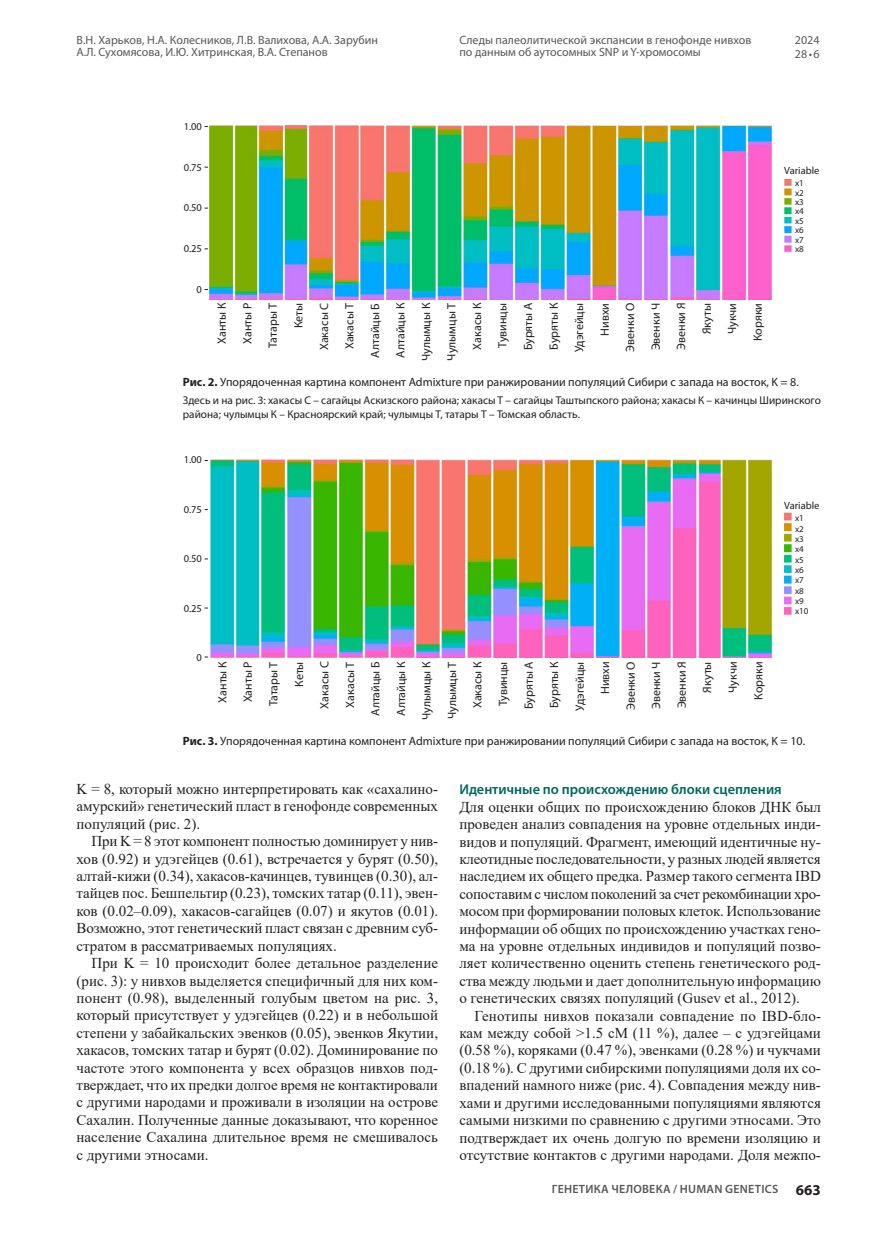
<style>
.page{position:relative;width:872px;height:1234px;background:#fff}
.page>*{position:absolute;margin:0;border:0;box-sizing:border-box;transform-origin:0 0}
._004_VJ___ОСНОВНОЙ{font:15px/17.4px "Times New Roman";color:#231f20;text-align:justify}
._004_VJ_Основоной_1{font:15px/17.4px "Times New Roman";color:#231f20;text-align:justify}
._005_VJ_Подзаг__Внут{font:600 14.25px "Myriad Pro";color:#00665d}
._007_VJ_Подрисуночны{font:12px "Myriad Pro";color:#231f20}
.t1{font:12px/12px "Myriad Pro";color:#57585a}
.t2{font:600 12px "Myriad Pro";letter-spacing:.02em;color:#57585a}
._007_VJ_Подрис_Приме{font:11.25px/13.5px "Myriad Pro";color:#231f20}
._007_VJ_Подрисуночны-2{font:10.5px "Myriad Pro";color:#231f20}
._007_VJ_Подрисуночны-3{font:9px "Myriad Pro";color:#231f20}
.s1{font-weight:700}
.s2{font-weight:700;font-size:15px;color:#231f20}
</style>
<div class="page">
<img style="left:210px;top:126px;width:582px;height:173px">
<img style="left:210px;top:459px;width:581px;height:198px">
<p class="t1" style="left:77px;top:34px;width:303px">В.Н. Харьков, Н.А. Колесников, Л.В. Валихова, А.А. Зарубин<br>А.Л. Сухомясова, И.Ю. Хитринская, В.А. Степанов</p>
<p class="t1" style="left:795px;top:32px;width:26px;line-height:14.4px">2024<br>28 • 6</p>
<p class="t1" style="left:459px;top:34px;width:293px">Следы палеолитической экспансии в генофонде нивхов по данным об аутосомных SNP и Y-хромосомы</p>
<p class="_007_VJ_Подрисуночны-2" style="left:184px;top:120px;width:20px">1.00</p>
<p class="_007_VJ_Подрисуночны-2" style="left:184px;top:160px;width:20px">0.75</p>
<p class="_007_VJ_Подрисуночны-2" style="left:184px;top:201px;width:20px">0.50</p>
<p class="_007_VJ_Подрисуночны-2" style="left:184px;top:242px;width:20px">0.25</p>
<p class="_007_VJ_Подрисуночны-2" style="left:197px;top:283px;width:7px">0</p>
<p class="_007_VJ_Подрисуночны" style="left:214px;top:344px;width:42px;rotate:-90deg">Ханты К</p>
<p class="_007_VJ_Подрисуночны" style="left:240px;top:344px;width:42px;rotate:-90deg">Ханты Р</p>
<p class="_007_VJ_Подрисуночны" style="left:265px;top:347px;width:46px;rotate:-90deg">Татары Т</p>
<p class="_007_VJ_Подрисуночны" style="left:291px;top:328px;width:27px;rotate:-90deg">Кеты</p>
<p class="_007_VJ_Подрисуночны" style="left:316px;top:350px;width:49px;rotate:-90deg">Хакасы С</p>
<p class="_007_VJ_Подрисуночны" style="left:342px;top:349px;width:48px;rotate:-90deg">Хакасы Т</p>
<p class="_007_VJ_Подрисуночны" style="left:367px;top:357px;width:56px;rotate:-90deg">Алтайцы Б</p>
<p class="_007_VJ_Подрисуночны" style="left:393px;top:357px;width:56px;rotate:-90deg">Алтайцы К</p>
<p class="_007_VJ_Подрисуночны" style="left:418px;top:361px;width:60px;rotate:-90deg">Чулымцы К</p>
<p class="_007_VJ_Подрисуночны" style="left:444px;top:360px;width:59px;rotate:-90deg">Чулымцы Т</p>
<p class="_007_VJ_Подрисуночны" style="left:470px;top:349px;width:48px;rotate:-90deg">Хакасы К</p>
<p class="_007_VJ_Подрисуночны" style="left:495px;top:348px;width:46px;rotate:-90deg">Тувинцы</p>
<p class="_007_VJ_Подрисуночны" style="left:521px;top:350px;width:49px;rotate:-90deg">Буряты А</p>
<p class="_007_VJ_Подрисуночны" style="left:546px;top:349px;width:48px;rotate:-90deg">Буряты К</p>
<p class="_007_VJ_Подрисуночны" style="left:572px;top:352px;width:51px;rotate:-90deg">Удэгейцы</p>
<p class="_007_VJ_Подрисуночны" style="left:597px;top:335px;width:34px;rotate:-90deg">Нивхи</p>
<p class="_007_VJ_Подрисуночны" style="left:623px;top:351px;width:50px;rotate:-90deg">Эвенки О</p>
<p class="_007_VJ_Подрисуночны" style="left:648px;top:350px;width:49px;rotate:-90deg">Эвенки Ч</p>
<p class="_007_VJ_Подрисуночны" style="left:674px;top:350px;width:48px;rotate:-90deg">Эвенки Я</p>
<p class="_007_VJ_Подрисуночны" style="left:699px;top:334px;width:33px;rotate:-90deg">Якуты</p>
<p class="_007_VJ_Подрисуночны" style="left:725px;top:334px;width:33px;rotate:-90deg">Чукчи</p>
<p class="_007_VJ_Подрисуночны" style="left:750px;top:341px;width:40px;rotate:-90deg">Коряки</p>
<p class="_007_VJ_Подрисуночны-2" style="left:784px;top:164px;width:37px">Variable</p>
<p class="_007_VJ_Подрисуночны-3" style="left:795px;top:177px;width:10px">x1</p>
<p class="_007_VJ_Подрисуночны-3" style="left:795px;top:187px;width:10px">x2</p>
<p class="_007_VJ_Подрисуночны-3" style="left:795px;top:196px;width:10px">x3</p>
<p class="_007_VJ_Подрисуночны-3" style="left:795px;top:206px;width:10px">x4</p>
<p class="_007_VJ_Подрисуночны-3" style="left:795px;top:215px;width:10px">x5</p>
<p class="_007_VJ_Подрисуночны-3" style="left:795px;top:224px;width:10px">x6</p>
<p class="_007_VJ_Подрисуночны-3" style="left:795px;top:234px;width:10px">x7</p>
<p class="_007_VJ_Подрисуночны-3" style="left:795px;top:243px;width:10px">x8</p>
<p class="_007_VJ_Подрисуночны" style="left:183px;top:374px;width:617px"><span class="s1">Рис. 2.</span> Упорядоченная картина компонент Admixture при ранжировании популяций Сибири с запада на восток, K = 8.</p>
<p class="_007_VJ_Подрис_Приме" style="left:183px;top:393px;width:639px">Здесь и на рис. 3: хакасы С – сагайцы Аскизского района; хакасы T – сагайцы Таштыпского района; хакасы К – качинцы Ширинского района; чулымцы К – Красноярский край; чулымцы Т, татары Т – Томская область.</p>
<p class="_007_VJ_Подрисуночны-2" style="left:184px;top:453px;width:20px">1.00</p>
<p class="_007_VJ_Подрисуночны-2" style="left:184px;top:502px;width:20px">0.75</p>
<p class="_007_VJ_Подрисуночны-2" style="left:184px;top:552px;width:20px">0.50</p>
<p class="_007_VJ_Подрисуночны-2" style="left:184px;top:601px;width:20px">0.25</p>
<p class="_007_VJ_Подрисуночны-2" style="left:784px;top:499px;width:37px">Variable</p>
<p class="_007_VJ_Подрисуночны-3" style="left:795px;top:512px;width:10px">x1</p>
<p class="_007_VJ_Подрисуночны-3" style="left:795px;top:523px;width:10px">x2</p>
<p class="_007_VJ_Подрисуночны-3" style="left:795px;top:533px;width:10px">x3</p>
<p class="_007_VJ_Подрисуночны-3" style="left:795px;top:543px;width:10px">x4</p>
<p class="_007_VJ_Подрисуночны-3" style="left:795px;top:554px;width:10px">x5</p>
<p class="_007_VJ_Подрисуночны-3" style="left:795px;top:564px;width:10px">x6</p>
<p class="_007_VJ_Подрисуночны-3" style="left:795px;top:574px;width:10px">x7</p>
<p class="_007_VJ_Подрисуночны-3" style="left:795px;top:585px;width:10px">x8</p>
<p class="_007_VJ_Подрисуночны-3" style="left:795px;top:595px;width:10px">x9</p>
<p class="_007_VJ_Подрисуночны-3" style="left:795px;top:605px;width:15px">x10</p>
<p class="_007_VJ_Подрисуночны-2" style="left:197px;top:651px;width:7px">0</p>
<p class="_007_VJ_Подрисуночны" style="left:215px;top:702px;width:42px;rotate:-90deg">Ханты К</p>
<p class="_007_VJ_Подрисуночны" style="left:240px;top:702px;width:42px;rotate:-90deg">Ханты Р</p>
<p class="_007_VJ_Подрисуночны" style="left:266px;top:706px;width:46px;rotate:-90deg">Татары Т</p>
<p class="_007_VJ_Подрисуночны" style="left:291px;top:686px;width:27px;rotate:-90deg">Кеты</p>
<p class="_007_VJ_Подрисуночны" style="left:317px;top:708px;width:49px;rotate:-90deg">Хакасы С</p>
<p class="_007_VJ_Подрисуночны" style="left:343px;top:707px;width:48px;rotate:-90deg">Хакасы Т</p>
<p class="_007_VJ_Подрисуночны" style="left:368px;top:716px;width:56px;rotate:-90deg">Алтайцы Б</p>
<p class="_007_VJ_Подрисуночны" style="left:394px;top:716px;width:56px;rotate:-90deg">Алтайцы К</p>
<p class="_007_VJ_Подрисуночны" style="left:419px;top:719px;width:60px;rotate:-90deg">Чулымцы К</p>
<p class="_007_VJ_Подрисуночны" style="left:445px;top:719px;width:59px;rotate:-90deg">Чулымцы Т</p>
<p class="_007_VJ_Подрисуночны" style="left:470px;top:708px;width:48px;rotate:-90deg">Хакасы К</p>
<p class="_007_VJ_Подрисуночны" style="left:496px;top:706px;width:46px;rotate:-90deg">Тувинцы</p>
<p class="_007_VJ_Подрисуночны" style="left:521px;top:708px;width:49px;rotate:-90deg">Буряты А</p>
<p class="_007_VJ_Подрисуночны" style="left:547px;top:708px;width:48px;rotate:-90deg">Буряты К</p>
<p class="_007_VJ_Подрисуночны" style="left:572px;top:710px;width:51px;rotate:-90deg">Удэгейцы</p>
<p class="_007_VJ_Подрисуночны" style="left:598px;top:694px;width:34px;rotate:-90deg">Нивхи</p>
<p class="_007_VJ_Подрисуночны" style="left:623px;top:710px;width:50px;rotate:-90deg">Эвенки О</p>
<p class="_007_VJ_Подрисуночны" style="left:649px;top:709px;width:49px;rotate:-90deg">Эвенки Ч</p>
<p class="_007_VJ_Подрисуночны" style="left:674px;top:708px;width:48px;rotate:-90deg">Эвенки Я</p>
<p class="_007_VJ_Подрисуночны" style="left:700px;top:692px;width:33px;rotate:-90deg">Якуты</p>
<p class="_007_VJ_Подрисуночны" style="left:725px;top:692px;width:33px;rotate:-90deg">Чукчи</p>
<p class="_007_VJ_Подрисуночны" style="left:751px;top:699px;width:40px;rotate:-90deg">Коряки</p>
<p class="_007_VJ_Подрисуночны" style="left:183px;top:733px;width:624px"><span class="s1">Рис. 3.</span> Упорядоченная картина компонент Admixture при ранжировании популяций Сибири с запада на восток, K = 10.</p>
<p class="_004_VJ_Основоной_1" style="left:77px;top:779px;width:363px">K = 8, который можно интерпретировать как «сахалино&shy;амурский» генетический пласт в генофонде современных популяций (рис. 2).</p>
<p class="_004_VJ___ОСНОВНОЙ" style="left:77px;top:831px;width:363px;text-indent:15px">При K = 8 этот компонент полностью доминирует у нив&shy;хов (0.92) и удэгейцев (0.61), встречается у бурят (0.50), алтай-кижи (0.34), хакасов-качинцев, тувинцев (0.30), ал&shy;тайцев пос. Бешпельтир (0.23), томских татар (0.11), эвен&shy;ков (0.02–0.09), хакасов-сагайцев (0.07) и якутов (0.01).<br>Возможно, этот генетический пласт связан с древним суб&shy;стратом в рассматриваемых популяциях.</p>
<p class="_004_VJ___ОСНОВНОЙ" style="left:77px;top:953px;width:363px;text-indent:15px">При K = 10 происходит более детальное разделение (рис. 3): у нивхов выделяется специфичный для них ком&shy;понент (0.98), выделенный голубым цветом на рис. 3, который присутствует у удэгейцев (0.22) и в небольшой степени у забайкальских эвенков (0.05), эвенков Якутии, хакасов, томских татар и бурят (0.02). Доминирование по частоте этого компонента у всех образцов нивхов под&shy;тверждает, что их предки долгое время не контактировали с другими народами и проживали в изоляции на острове Сахалин. Полученные данные доказывают, что коренное население Сахалина длительное время не смешивалось с другими этносами.</p>
<p class="_005_VJ_Подзаг__Внут" style="left:459px;top:780px;width:324px">Идентичные по происхождению блоки сцепления</p>
<p class="_004_VJ_Основоной_1" style="left:459px;top:797px;width:363px">Для оценки общих по происхождению блоков ДНК был проведен анализ совпадения на уровне отдельных инди&shy;видов и популяций. Фрагмент, имеющий идентичные ну&shy;клеотидные последовательности, у разных людей является наследием их общего предка. Размер такого сегмента IBD сопоставим с числом поколений за счет рекомбинации хро&shy;мосом при формировании половых клеток. Использование информации об общих по происхождению участках гено&shy;ма на уровне отдельных индивидов и популяций позво&shy;ляет количественно оценить степень генетического род&shy;ства между людьми и дает дополнительную информацию о генетических связях популяций (Gusev et al., 2012).</p>
<p class="_004_VJ___ОСНОВНОЙ" style="left:459px;top:1006px;width:363px;text-indent:15px">Генотипы нивхов показали совпадение по IBD-бло&shy;кам между собой &gt;1.5 cM (11 %), далее – с удэгейцами (0.58 %), коряками (0.47 %), эвенками (0.28 %) и чукчами (0.18 %). С другими сибирскими популяциями доля их со&shy;впадений намного ниже (рис. 4). Совпадения между нив&shy;хами и другими исследованными популяциями являются самыми низкими по сравнению с другими этносами. Это подтверждает их очень долгую по времени изоляцию и отсутствие контактов с другими народами. Доля межпо-</p>
<p class="t2" style="left:552px;top:1181px;width:270px">ГЕНЕТИКА ЧЕЛОВЕКА / HUMAN GENETICS <span class="s2">663</span></p>
</div>
